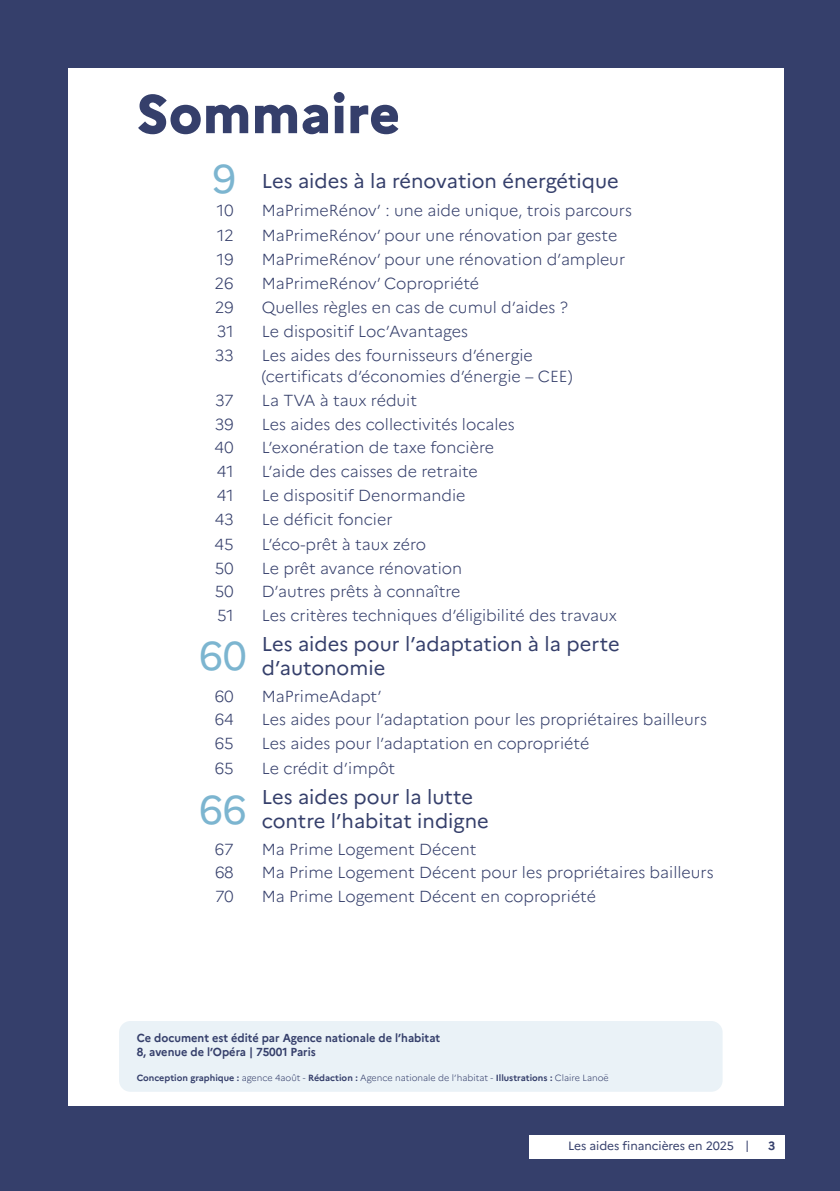
<style>
.page{position:relative;width:840px;height:1191px;background:#fff}
.page>*{position:absolute;margin:0;border:0;box-sizing:border-box;transform-origin:0 0}
.t1{font:800 54.2px "Marianne";color:#353f6b}
.t2{font:40px "Marianne";color:#7cb5d0}
.t3{font:20px/24px "Marianne";color:#353f6b}
.t4{font:300 16px/21px "Marianne";color:#353f6b}
.t5{font:12px "Marianne";letter-spacing:-.005em;color:#353f6b}
.t6{font:700 12px "Marianne";color:#353f6b}
.t7{font:700 11.6px/14px "Marianne";color:#353f6b;scale:.95 1}
.t8{font:300 9px "Marianne";color:#353f6b}
.s1{font-weight:700}
</style>
<div class="page">
<div style="left:0;top:0;width:839px;height:1191px;background:#353f6b"></div>
<div style="left:68px;top:68px;width:714px;height:1038px;background:#fff"></div>
<div style="left:119px;top:1021px;width:603px;height:70px;background:#eaf2f7;border-radius:11px"></div>
<div style="left:529px;top:1135px;width:255px;height:23px;background:#fff"></div>
<svg style="left:746px;top:1140px;width:1px;height:12px"></svg>
<h1 class="t1" style="left:137px;top:81px;width:265px">Sommaire</h1>
<h2 class="t2" style="left:212px;top:148px;width:25px">9</h2>
<p class="t3" style="left:262px;top:167px;width:358px">Les aides à la rénovation énergétique</p>
<p class="t4" style="left:217px;top:198px;width:18px">10</p>
<p class="t4" style="left:262px;top:198px;width:371px">MaPrimeRénov’ : une aide unique, trois parcours</p>
<p class="t4" style="left:217px;top:223px;width:18px">12</p>
<p class="t4" style="left:262px;top:223px;width:357px">MaPrimeRénov’ pour une rénovation par geste</p>
<p class="t4" style="left:217px;top:248px;width:18px">19</p>
<p class="t4" style="left:262px;top:248px;width:365px">MaPrimeRénov’ pour une rénovation d’ampleur</p>
<p class="t4" style="left:214px;top:272px;width:21px">26</p>
<p class="t4" style="left:262px;top:272px;width:219px">MaPrimeRénov’ Copropriété</p>
<p class="t4" style="left:215px;top:296px;width:20px">29</p>
<p class="t4" style="left:262px;top:296px;width:307px">Quelles règles en cas de cumul d’aides ?</p>
<p class="t4" style="left:217px;top:319px;width:18px">31</p>
<p class="t4" style="left:262px;top:319px;width:207px">Le dispositif Loc’Avantages</p>
<p class="t4" style="left:215px;top:343px;width:21px">33</p>
<p class="t4" style="left:262px;top:343px;width:312px">Les aides des fournisseurs d’énergie (certificats d’économies d’énergie – CEE)</p>
<p class="t4" style="left:215px;top:388px;width:20px">37</p>
<p class="t4" style="left:262px;top:388px;width:157px">La TVA à taux réduit</p>
<p class="t4" style="left:215px;top:412px;width:20px">39</p>
<p class="t4" style="left:262px;top:412px;width:254px">Les aides des collectivités locales</p>
<p class="t4" style="left:214px;top:436px;width:21px">40</p>
<p class="t4" style="left:262px;top:436px;width:233px">L’exonération de taxe foncière</p>
<p class="t4" style="left:217px;top:460px;width:18px">41</p>
<p class="t4" style="left:262px;top:460px;width:217px">L’aide des caisses de retraite</p>
<p class="t4" style="left:217px;top:483px;width:18px">41</p>
<p class="t4" style="left:262px;top:483px;width:205px">Le dispositif Denormandie</p>
<p class="t4" style="left:215px;top:507px;width:20px">43</p>
<p class="t4" style="left:262px;top:507px;width:132px">Le déficit foncier</p>
<p class="t4" style="left:214px;top:532px;width:21px">45</p>
<p class="t4" style="left:262px;top:532px;width:165px">L’éco-prêt à taux zéro</p>
<p class="t4" style="left:214px;top:556px;width:21px">50</p>
<p class="t4" style="left:262px;top:556px;width:202px">Le prêt avance rénovation</p>
<p class="t4" style="left:214px;top:580px;width:21px">50</p>
<p class="t4" style="left:262px;top:580px;width:200px">D’autres prêts à connaître</p>
<p class="t4" style="left:217px;top:604px;width:18px">51</p>
<p class="t4" style="left:262px;top:604px;width:356px">Les critères techniques d’éligibilité des travaux</p>
<p class="t3" style="left:262px;top:630px;width:359px">Les aides pour l’adaptation à la perte d’autonomie</p>
<p class="t4" style="left:215px;top:684px;width:20px">60</p>
<p class="t4" style="left:262px;top:684px;width:121px">MaPrimeAdapt’</p>
<p class="t4" style="left:214px;top:708px;width:21px">64</p>
<p class="t4" style="left:262px;top:708px;width:446px">Les aides pour l’adaptation pour les propriétaires bailleurs</p>
<p class="t4" style="left:215px;top:732px;width:21px">65</p>
<p class="t4" style="left:262px;top:732px;width:329px">Les aides pour l’adaptation en copropriété</p>
<p class="t4" style="left:215px;top:756px;width:21px">65</p>
<p class="t4" style="left:262px;top:756px;width:135px">Le crédit d’impôt</p>
<p class="t3" style="left:262px;top:783px;width:228px">Les aides pour la lutte contre l’habitat indigne</p>
<p class="t4" style="left:214px;top:837px;width:21px">67</p>
<p class="t4" style="left:262px;top:837px;width:216px">Ma Prime Logement Décent</p>
<p class="t4" style="left:215px;top:861px;width:20px">68</p>
<p class="t4" style="left:262px;top:861px;width:453px">Ma Prime Logement Décent pour les propriétaires bailleurs</p>
<p class="t4" style="left:215px;top:884px;width:20px">70</p>
<p class="t4" style="left:262px;top:884px;width:335px">Ma Prime Logement Décent en copropriété</p>
<h2 class="t2" style="left:199px;top:625px;width:49px">60</h2>
<h2 class="t2" style="left:199px;top:779px;width:49px">66</h2>
<p class="t7" style="left:137px;top:1030px;width:321px">Ce document est édité par Agence nationale de l’habitat<br>8, avenue de l’Opéra | 75001 Paris</p>
<p class="t8" style="left:137px;top:1070px;width:473px"><span class="s1">Conception graphique :</span> agence 4août - <span class="s1">Rédaction :</span> Agence nationale de l’habitat - <span class="s1">Illustrations :</span> Claire Lanoë</p>
<p class="t5" style="left:568px;top:1137px;width:167px">Les aides financières en 2025</p>
<p class="t6" style="left:767px;top:1136px;width:9px">3</p>
</div>
